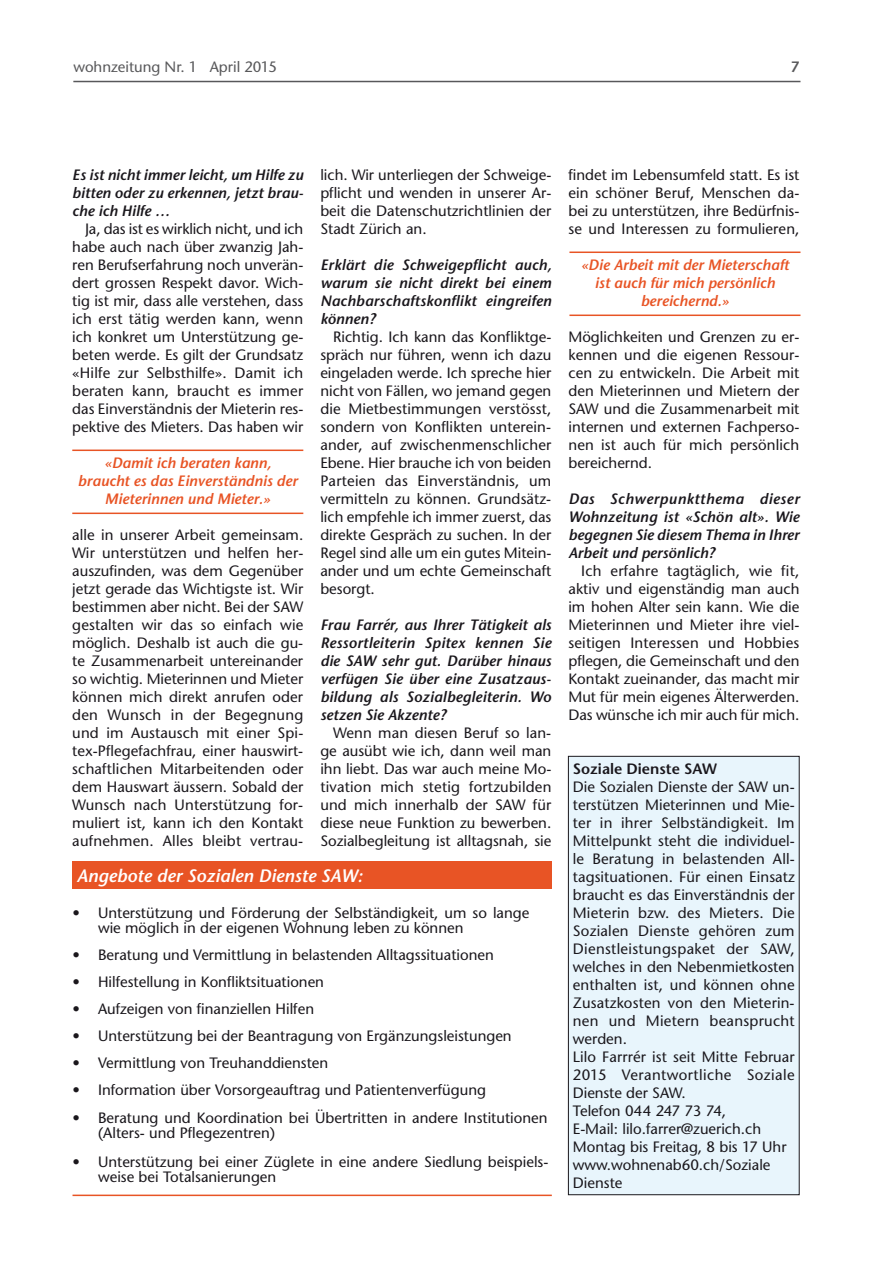
<style>
.page{position:relative;width:893px;height:1263px;background:#fff}
.page>*{position:absolute;margin:0;border:0;box-sizing:border-box;transform-origin:0 0}
.t1{font:italic 600 18px "Stone Sans";color:#fff}
.t2{font:15px/18px "Stone Sans";color:#1a171c;text-align:justify}
.t3{font:italic 600 15px/18px "Stone Sans";color:#1a171c;text-align:justify}
.t4{font:italic 600 15px/18px "Stone Sans";color:#e85425;text-align:center}
.t5{font:15px "Stone Sans";color:#58585a}
.t6{font:600 15px "Stone Sans";color:#1a171c}
.t7{font:600 15px "Stone Sans";color:#58585a}
</style>
<div class="page">
<hr style="left:73px;top:81px;width:727px;height:1px;background:#58585a">
<hr style="left:72px;top:449px;width:231px;height:2px;background:#e85425">
<hr style="left:72px;top:513px;width:231px;height:1px;background:#e85425">
<hr style="left:569px;top:251px;width:231px;height:2px;background:#e85425">
<hr style="left:569px;top:315px;width:231px;height:1px;background:#e85425">
<div style="left:72px;top:862px;width:479px;height:27px;background:#e85425"></div>
<hr style="left:73px;top:1194px;width:479px;height:2px;background:#e85425">
<div style="left:568px;top:756px;width:231px;height:439px;background:#e8f5fc"></div>
<div style="left:568px;top:756px;width:231px;height:439px;border:1px solid #1a171c"></div>
<p class="t5" style="left:73px;top:58px;width:205px">wohnzeitung Nr. 1 April 2015</p>
<p class="t7" style="left:791px;top:57px;width:10px">7</p>
<p class="t3" style="left:72px;top:166px;width:233px">Es ist nicht immer leicht, um Hilfe zu bitten oder zu erkennen, jetzt brau&shy;che ich Hilfe …</p>
<p class="t2" style="left:72px;top:220px;width:233px;text-indent:13px">Ja, das ist es wirklich nicht, und ich habe auch nach über zwanzig Jah&shy;ren Berufserfahrung noch unverän&shy;dert grossen Respekt davor. Wich&shy;tig ist mir, dass alle verstehen, dass ich erst tätig werden kann, wenn ich konkret um Unterstützung ge&shy;beten werde. Es gilt der Grundsatz «Hilfe zur Selbsthilfe». Damit ich beraten kann, braucht es immer das Einverständnis der Mieterin res&shy;pektive des Mieters. Das haben wir</p>
<p class="t4" style="left:78px;top:454px;width:221px">«Damit ich beraten kann, braucht es das Einverständnis der<br>Mieterinnen und Mieter.»</p>
<p class="t2" style="left:72px;top:526px;width:233px">alle in unserer Arbeit gemeinsam.<br>Wir unterstützen und helfen her&shy;auszufinden, was dem Gegenüber jetzt gerade das Wichtigste ist. Wir bestimmen aber nicht. Bei der SAW gestalten wir das so einfach wie möglich. Deshalb ist auch die gu&shy;te Zusammenarbeit untereinander so wichtig. Mieterinnen und Mieter können mich direkt anrufen oder den Wunsch in der Begegnung und im Austausch mit einer Spi&shy;tex-Pflegefachfrau, einer hauswirt&shy;schaftlichen Mitarbeitenden oder dem Hauswart äussern. Sobald der Wunsch nach Unterstützung for&shy;muliert ist, kann ich den Kontakt aufnehmen. Alles bleibt vertrau-</p>
<p class="t2" style="left:320px;top:166px;width:233px">lich. Wir unterliegen der Schweige&shy;pflicht und wenden in unserer Ar&shy;beit die Datenschutzrichtlinien der Stadt Zürich an.</p>
<p class="t3" style="left:320px;top:256px;width:233px">Erklärt die Schweigepflicht auch, warum sie nicht direkt bei einem Nachbarschaftskonflikt eingreifen können?</p>
<p class="t2" style="left:320px;top:328px;width:233px;text-indent:13px">Richtig. Ich kann das Konfliktge&shy;spräch nur führen, wenn ich dazu eingeladen werde. Ich spreche hier nicht von Fällen, wo jemand gegen die Mietbestimmungen verstösst, sondern von Konflikten unterein&shy;ander, auf zwischenmenschlicher Ebene. Hier brauche ich von beiden Parteien das Einverständnis, um vermitteln zu können. Grundsätz&shy;lich empfehle ich immer zuerst, das direkte Gespräch zu suchen. In der Regel sind alle um ein gutes Mitein&shy;ander und um echte Gemeinschaft besorgt.</p>
<p class="t3" style="left:320px;top:616px;width:233px">Frau Farrér, aus Ihrer Tätigkeit als Ressortleiterin Spitex kennen Sie die SAW sehr gut. Darüber hinaus verfügen Sie über eine Zusatzaus&shy;bildung als Sozialbegleiterin. Wo setzen Sie Akzente?</p>
<p class="t2" style="left:320px;top:724px;width:233px;text-indent:13px">Wenn man diesen Beruf so lan&shy;ge ausübt wie ich, dann weil man ihn liebt. Das war auch meine Mo&shy;tivation mich stetig fortzubilden und mich innerhalb der SAW für diese neue Funktion zu bewerben.<br>Sozialbegleitung ist alltagsnah, sie</p>
<p class="t1" style="left:77px;top:864px;width:287px">Angebote der Sozialen Dienste SAW:</p>
<p class="t2" style="left:98px;top:905px;width:433px;line-height:15px;text-indent:-26px">• Unterstützung und Förderung der Selbständigkeit, um so lange wie möglich in der eigenen Wohnung leben zu können</p>
<p class="t2" style="left:73px;top:945px;width:423px">• Beratung und Vermittlung in belastenden Alltagssituationen</p>
<p class="t2" style="left:73px;top:972px;width:253px">• Hilfestellung in Konfliktsituationen</p>
<p class="t2" style="left:73px;top:999px;width:243px">• Aufzeigen von finanziellen Hilfen</p>
<p class="t2" style="left:73px;top:1026px;width:441px">• Unterstützung bei der Beantragung von Ergänzungsleistungen</p>
<p class="t2" style="left:73px;top:1053px;width:257px">• Vermittlung von Treuhanddiensten</p>
<p class="t2" style="left:73px;top:1080px;width:415px">• Information über Vorsorgeauftrag und Patientenverfügung</p>
<p class="t2" style="left:98px;top:1110px;width:451px;line-height:15px;text-indent:-26px">• Beratung und Koordination bei Übertritten in andere Institutionen (Alters- und Pflegezentren)</p>
<p class="t2" style="left:98px;top:1154px;width:449px;line-height:15px;text-indent:-26px">• Unterstützung bei einer Züglete in eine andere Siedlung beispiels&shy;weise bei Totalsanierungen</p>
<p class="t2" style="left:568px;top:166px;width:233px">findet im Lebensumfeld statt. Es ist ein schöner Beruf, Menschen da&shy;bei zu unterstützen, ihre Bedürfnis&shy;se und Interessen zu formulieren,</p>
<p class="t4" style="left:581px;top:256px;width:210px">«Die Arbeit mit der Mieterschaft ist auch für mich persönlich bereichernd.»</p>
<p class="t2" style="left:568px;top:328px;width:233px">Möglichkeiten und Grenzen zu er&shy;kennen und die eigenen Ressour&shy;cen zu entwickeln. Die Arbeit mit den Mieterinnen und Mietern der SAW und die Zusammenarbeit mit internen und externen Fachperso&shy;nen ist auch für mich persönlich bereichernd.</p>
<p class="t3" style="left:568px;top:490px;width:233px">Das Schwerpunktthema dieser Wohnzeitung ist «Schön alt». Wie begegnen Sie diesem Thema in Ihrer Arbeit und persönlich?</p>
<p class="t2" style="left:568px;top:562px;width:233px;text-indent:13px">Ich erfahre tagtäglich, wie fit, aktiv und eigenständig man auch im hohen Alter sein kann. Wie die Mieterinnen und Mieter ihre viel&shy;seitigen Interessen und Hobbies pflegen, die Gemeinschaft und den Kontakt zueinander, das macht mir Mut für mein eigenes Älterwerden.<br>Das wünsche ich mir auch für mich.</p>
<p class="t6" style="left:573px;top:759px;width:146px">Soziale Dienste SAW</p>
<p class="t2" style="left:573px;top:778px;width:223px;text-align:left">Die Sozialen Dienste der SAW un&shy;terstützen Mieterinnen und Mie&shy;ter in ihrer Selbständigkeit. Im<br>Mittelpunkt steht die individuel&shy;le Beratung in belastenden All&shy;tagsituationen. Für einen Einsatz braucht es das Einverständnis der<br>Mieterin bzw. des Mieters. Die<br>Sozialen Dienste gehören zum<br>Dienstleistungspaket der SAW, welches in den Nebenmietkosten enthalten ist, und können ohne<br>Zusatzkosten von den Mieterin&shy;nen und Mietern beansprucht werden.<br>Lilo Farrrér ist seit Mitte Februar<br>2015 Verantwortliche Soziale<br>Dienste der SAW.<br>Telefon 044 247 73 74,<br>E-Mail: lilo.farrer@zuerich.ch<br>Montag bis Freitag, 8 bis 17 Uhr www.wohnenab60.ch/Soziale<br>Dienste</p>
</div>
